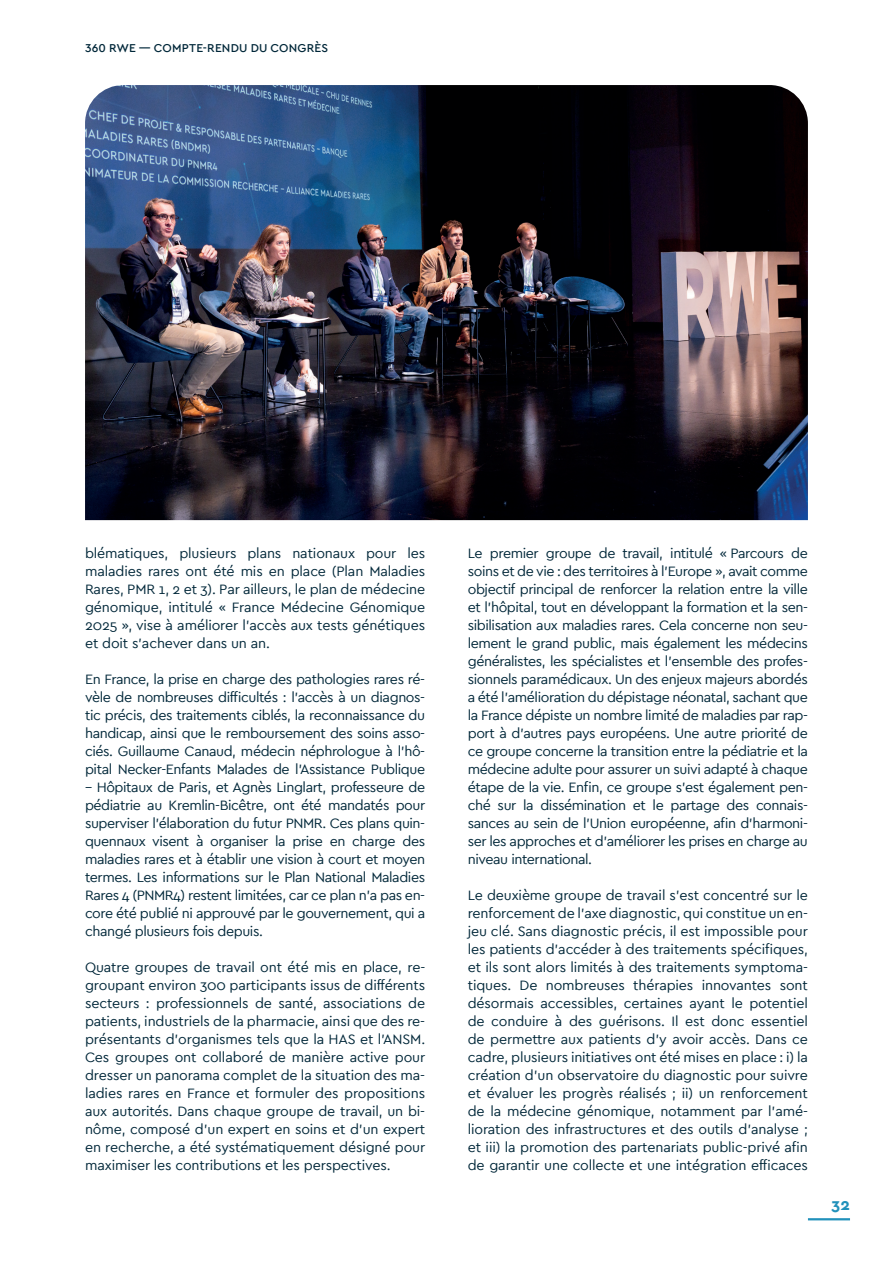
<style>
.page{position:relative;width:893px;height:1263px;background:#fff}
.page>*{position:absolute;margin:0;border:0;box-sizing:border-box;transform-origin:0 0}
.t1{font:700 16.5px "Cera";color:#2191bb}
.t2{font:14.25px/18px "Cera";letter-spacing:-.03em;color:#002739;text-align:justify}
.t3{font:500 12px "Cera";letter-spacing:.015em;color:#002739}
</style>
<div class="page">
<hr style="left:808px;top:1218px;width:42px;height:2px;background:#2191bb">
<img style="left:85px;top:85px;width:723px;height:435px">
<p class="t3" style="left:85px;top:40px;width:245px">360 RWE — COMPTE-RENDU DU CONGRÈS</p>
<p class="t2" style="left:85px;top:544px;width:342px">blématiques, plusieurs plans nationaux pour les maladies rares ont été mis en place (Plan Maladies Rares, PMR 1, 2 et 3). Par ailleurs, le plan de médecine génomique, intitulé « France Médecine Génomique 2025 », vise à améliorer l’accès aux tests génétiques et doit s’achever dans un an.</p>
<p class="t2" style="left:85px;top:670px;width:342px">En France, la prise en charge des pathologies rares ré&shy;vèle de nombreuses difficultés : l’accès à un diagnos&shy;tic précis, des traitements ciblés, la reconnaissance du handicap, ainsi que le remboursement des soins asso&shy;ciés. Guillaume Canaud, médecin néphrologue à l’hô&shy;pital Necker-Enfants Malades de l’Assistance Publique</p>
<p class="t2" style="left:85px;top:777px;width:342px">– Hôpitaux de Paris, et Agnès Linglart, professeure de pédiatrie au Kremlin-Bicêtre, ont été mandatés pour superviser l’élaboration du futur PNMR. Ces plans quin&shy;quennaux visent à organiser la prise en charge des maladies rares et à établir une vision à court et moyen termes. Les informations sur le Plan National Maladies Rares 4 (PNMR4) restent limitées, car ce plan n’a pas en&shy;core été publié ni approuvé par le gouvernement, qui a changé plusieurs fois depuis.</p>
<p class="t2" style="left:85px;top:957px;width:342px">Quatre groupes de travail ont été mis en place, re&shy;groupant environ 300 participants issus de différents secteurs : professionnels de santé, associations de patients, industriels de la pharmacie, ainsi que des re&shy;présentants d’organismes tels que la HAS et l’ANSM.<br>Ces groupes ont collaboré de manière active pour dresser un panorama complet de la situation des ma&shy;ladies rares en France et formuler des propositions aux autorités. Dans chaque groupe de travail, un bi&shy;nôme, composé d’un expert en soins et d’un expert en recherche, a été systématiquement désigné pour maximiser les contributions et les perspectives.</p>
<p class="t2" style="left:468px;top:544px;width:342px">Le premier groupe de travail, intitulé « Parcours de soins et de vie : des territoires à l’Europe », avait comme objectif principal de renforcer la relation entre la ville et l’hôpital, tout en développant la formation et la sen&shy;sibilisation aux maladies rares. Cela concerne non seu&shy;lement le grand public, mais également les médecins généralistes, les spécialistes et l’ensemble des profes&shy;sionnels paramédicaux. Un des enjeux majeurs abordés a été l’amélioration du dépistage néonatal, sachant que la France dépiste un nombre limité de maladies par rap&shy;port à d’autres pays européens. Une autre priorité de ce groupe concerne la transition entre la pédiatrie et la médecine adulte pour assurer un suivi adapté à chaque étape de la vie. Enfin, ce groupe s’est également pen&shy;ché sur la dissémination et le partage des connais&shy;sances au sein de l’Union européenne, afin d’harmoni&shy;ser les approches et d’améliorer les prises en charge au niveau international.</p>
<p class="t2" style="left:468px;top:886px;width:342px">Le deuxième groupe de travail s’est concentré sur le renforcement de l’axe diagnostic, qui constitue un en&shy;jeu clé. Sans diagnostic précis, il est impossible pour les patients d’accéder à des traitements spécifiques, et ils sont alors limités à des traitements symptoma&shy;tiques. De nombreuses thérapies innovantes sont désormais accessibles, certaines ayant le potentiel de conduire à des guérisons. Il est donc essentiel de permettre aux patients d’y avoir accès. Dans ce cadre, plusieurs initiatives ont été mises en place : i) la création d’un observatoire du diagnostic pour suivre et évaluer les progrès réalisés ; ii) un renforcement de la médecine génomique, notamment par l’amé&shy;lioration des infrastructures et des outils d’analyse ; et iii) la promotion des partenariats public-privé afin de garantir une collecte et une intégration efficaces</p>
<p class="t1" style="left:832px;top:1193px;width:20px">32</p>
</div>
